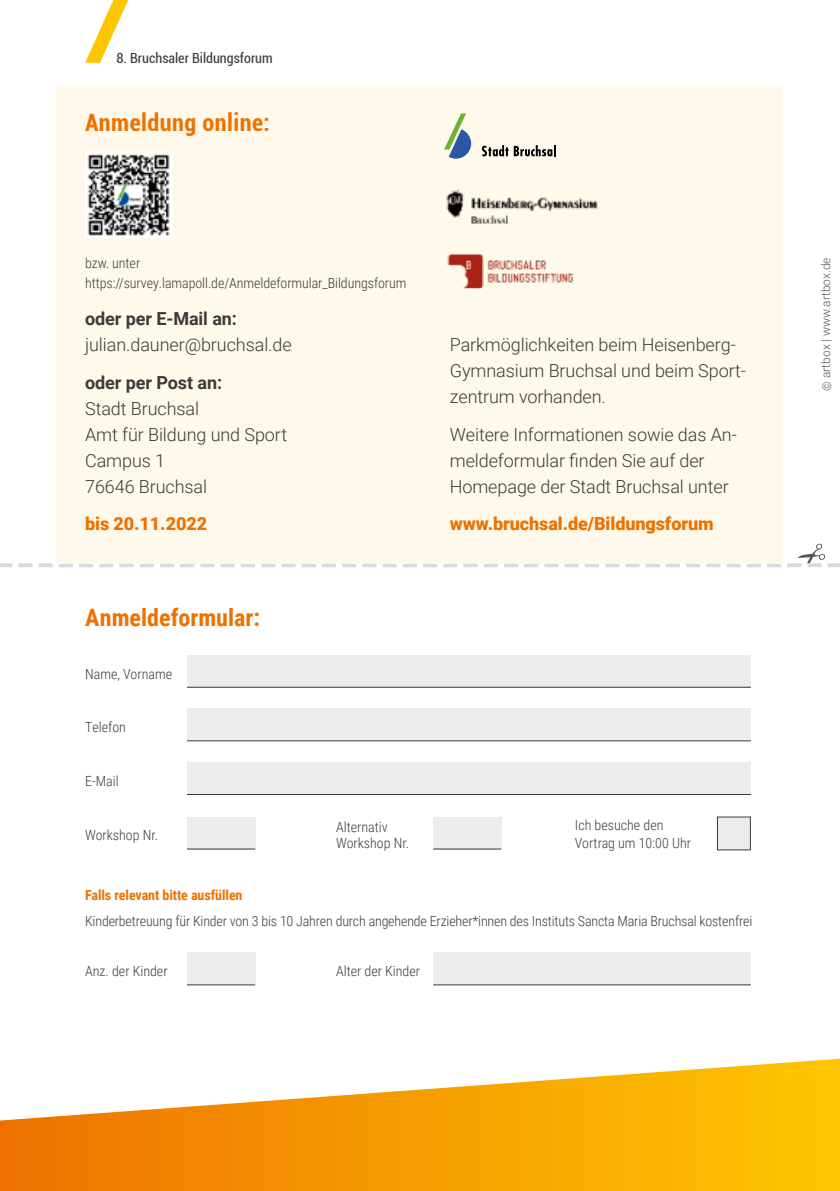
<style>
.page{position:relative;width:840px;height:1191px;background:#fff}
.page>*{position:absolute;margin:0;border:0;box-sizing:border-box;transform-origin:0 0}
.t1{font:700 condensed 24px "Roboto";letter-spacing:.02em;color:#ee7100}
.t2{font:700 24px "Roboto Condensed";color:#ee7100}
.t3{font:300 18px/26px "Roboto";letter-spacing:-.005em;color:#3b3b3a}
.t4{font:900 18px "Roboto";letter-spacing:-.005em;color:#ee7100}
.t5{font:700 18px "Roboto";letter-spacing:-.005em;color:#3b3b3a}
.t6{font:300 14px/20px "Roboto Condensed";letter-spacing:-.005em;color:#3b3b3a}
.t7{font:700 14px "Roboto Condensed";letter-spacing:-.005em;color:#ee7100}
.t8{font:condensed 14px "Roboto";color:#3b3b3a}
.t9{font:300 12px "Roboto";color:#565656}
</style>
<div class="page">
<div style="left:57px;top:85px;width:725px;height:478px;background:#fff9eb"></div>
<img style="left:85px;top:151px;width:86px;height:86px">
<svg style="left:481px;top:145px;width:74px;height:11px"></svg>
<svg style="left:444px;top:113px;width:27px;height:46px"></svg>
<img style="left:447px;top:254px;width:126px;height:34px">
<img style="left:446px;top:189px;width:152px;height:34px">
<svg style="left:0;top:543px;width:839px;height:24px"></svg>
<div style="left:187px;top:655px;width:563px;height:32px;background:#ececed"></div>
<hr style="left:187px;top:686px;width:563px;height:1px;background:#3b3b3a">
<div style="left:187px;top:708px;width:563px;height:33px;background:#ececed"></div>
<hr style="left:187px;top:740px;width:563px;height:1px;background:#3b3b3a">
<div style="left:187px;top:762px;width:563px;height:33px;background:#ececed"></div>
<hr style="left:187px;top:794px;width:563px;height:1px;background:#3b3b3a">
<div style="left:187px;top:952px;width:68px;height:33px;background:#ececed"></div>
<hr style="left:187px;top:984px;width:68px;height:1px;background:#3b3b3a">
<div style="left:433px;top:952px;width:317px;height:33px;background:#ececed"></div>
<hr style="left:433px;top:984px;width:317px;height:1px;background:#3b3b3a">
<div style="left:716px;top:816px;width:34px;height:34px;background:#ececed"></div>
<div style="left:187px;top:816px;width:68px;height:33px;background:#ececed"></div>
<hr style="left:187px;top:848px;width:68px;height:1px;background:#3b3b3a">
<div style="left:433px;top:816px;width:68px;height:33px;background:#ececed"></div>
<hr style="left:433px;top:848px;width:68px;height:1px;background:#3b3b3a">
<svg style="left:85px;top:0;width:43px;height:63px"></svg>
<svg style="left:0;top:1058px;width:839px;height:133px"></svg>
<p class="t8" style="left:116px;top:48px;width:158px">8. Bruchsaler Bildungsforum</p>
<h1 class="t1" style="left:85px;top:106px;width:186px">Anmeldung online:</h1>
<p class="t6" style="left:85px;top:252px;width:322px">bzw. unter https://survey.lamapoll.de/Anmeldeformular_Bildungsforum</p>
<p class="t5" style="left:85px;top:306px;width:153px">oder per E-Mail an:</p>
<p class="t3" style="left:85px;top:331px;width:208px">julian.dauner@bruchsal.de</p>
<p class="t5" style="left:85px;top:370px;width:138px">oder per Post an:</p>
<p class="t3" style="left:85px;top:395px;width:203px">Stadt Bruchsal<br>Amt für Bildung und Sport<br>Campus 1<br>76646 Bruchsal</p>
<p class="t4" style="left:85px;top:511px;width:123px">bis 20.11.2022</p>
<h1 class="t2" style="left:85px;top:601px;width:176px">Anmeldeformular:</h1>
<p class="t6" style="left:85px;top:663px;width:88px">Name, Vorname</p>
<p class="t6" style="left:85px;top:716px;width:42px">Telefon</p>
<p class="t6" style="left:85px;top:770px;width:35px">E-Mail</p>
<p class="t6" style="left:85px;top:825px;width:74px">Workshop Nr.</p>
<p class="t6" style="left:336px;top:819px;width:74px;line-height:16px">Alternativ<br>Workshop Nr.</p>
<p class="t3" style="left:449px;top:331px;width:297px">Parkmöglichkeiten beim Heisenberg-<br>Gymnasium Bruchsal und beim Sport&shy;zentrum vorhanden.</p>
<p class="t3" style="left:449px;top:420px;width:288px">Weitere Informationen sowie das An&shy;meldeformular finden Sie auf der<br>Homepage der Stadt Bruchsal unter</p>
<p class="t4" style="left:449px;top:511px;width:265px">www.bruchsal.de/Bildungsforum</p>
<p class="t6" style="left:574px;top:816px;width:117px;line-height:18px">Ich besuche den<br>Vortrag um 10:00 Uhr</p>
<p class="t7" style="left:85px;top:885px;width:159px">Falls relevant bitte ausfüllen</p>
<p class="t6" style="left:85px;top:910px;width:668px">Kinderbetreuung für Kinder von 3 bis 10 Jahren durch angehende Erzieher*innen des Instituts Sancta Maria Bruchsal kostenfrei</p>
<p class="t6" style="left:85px;top:960px;width:84px">Anz. der Kinder</p>
<p class="t6" style="left:336px;top:960px;width:85px">Alter der Kinder</p>
<p class="t9" style="left:817px;top:391px;width:135px;rotate:-90deg">© artbox | www.artbox.de</p>
</div>
